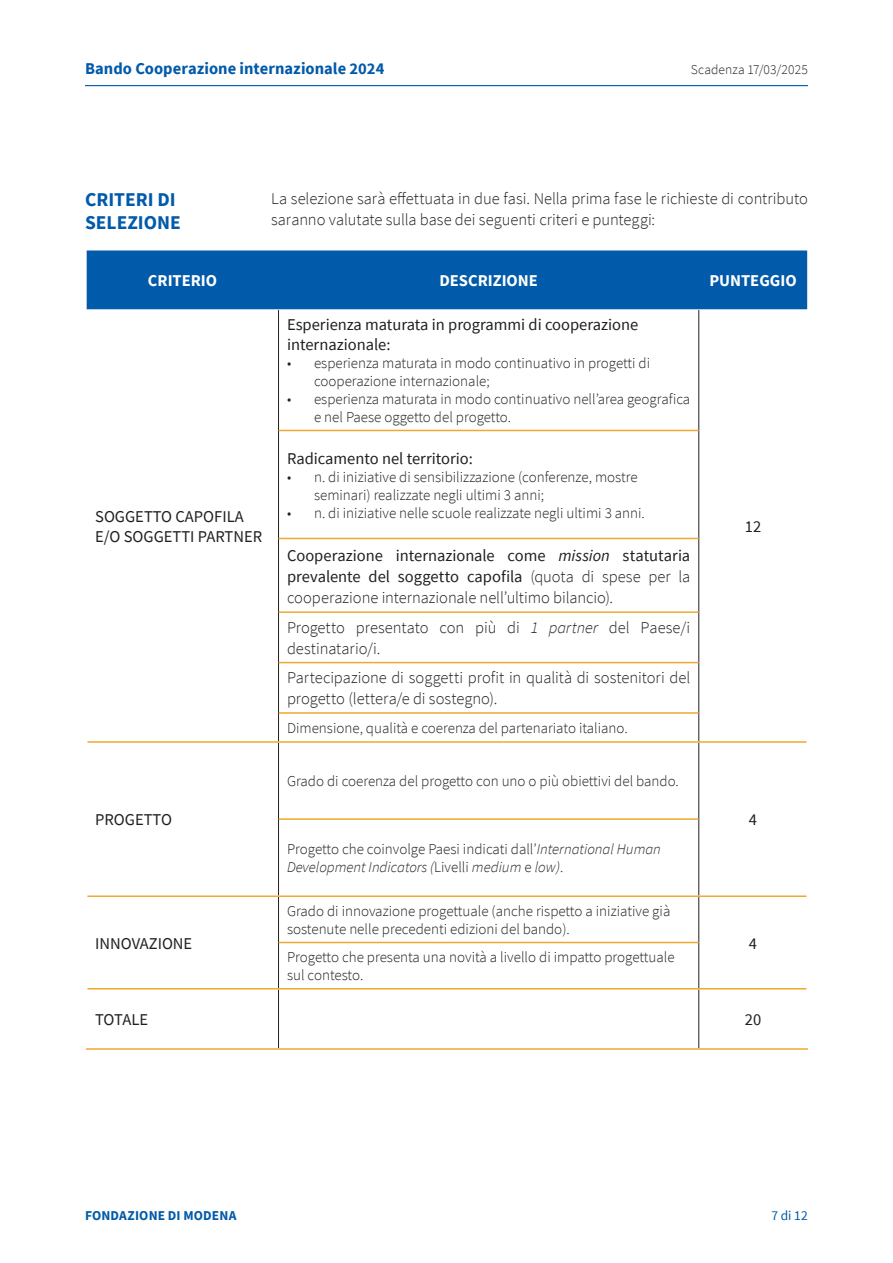
<style>
.page{position:relative;width:893px;height:1263px;background:#fff}
.page>*{position:absolute;margin:0;border:0;box-sizing:border-box;transform-origin:0 0}
.Titolo_capitolo{font:700 19.5px/23.4px "Source Sans Pro";color:#015aaa}
.Paragrafo{font:300 16.5px/21px "Source Sans Pro";letter-spacing:-.005em;color:#231f20}
.text_tabella{font:16.5px/19.8px "Source Sans Pro";color:#231f20}
.Paragrafo-2{font:16.5px/21px "Source Sans Pro";letter-spacing:-.005em;color:#231f20;text-align:justify}
.t1{font:700 16.5px "Source Sans Pro";letter-spacing:.005em;color:#015aaa}
.t2{font:700 16.5px "Source Sans Pro";color:#fff}
.text_tabella-2{font:300 15px/18px "Source Sans Pro";color:#231f20}
.text_tabella-3{font:italic 300 15px/18px "Source Sans Pro";color:#231f20}
.t3{font:300 13.5px "Source Sans Pro";letter-spacing:.01em;color:#231f20}
.t4{font:700 13.5px "Source Sans Pro";letter-spacing:.01em;color:#015aaa}
.t5{font:13.5px "Source Sans Pro";color:#015aaa}
.s1{font-style:italic}
.s2{font-weight:300}
.s3{font-style:normal}
</style>
<div class="page">
<hr style="left:85px;top:85px;width:723px;height:1px;background:#015aaa">
<div style="left:87px;top:250px;width:720px;height:59px;background:#015aaa"></div>
<hr style="left:278px;top:310px;width:1px;height:120px;background:#231f20">
<hr style="left:698px;top:310px;width:1px;height:120px;background:#231f20">
<hr style="left:278px;top:430px;width:1px;height:108px;background:#231f20">
<hr style="left:698px;top:430px;width:1px;height:108px;background:#231f20">
<hr style="left:278px;top:538px;width:1px;height:74px;background:#231f20">
<hr style="left:698px;top:538px;width:1px;height:74px;background:#231f20">
<hr style="left:278px;top:612px;width:1px;height:51px;background:#231f20">
<hr style="left:698px;top:612px;width:1px;height:51px;background:#231f20">
<hr style="left:278px;top:662px;width:1px;height:51px;background:#231f20">
<hr style="left:698px;top:662px;width:1px;height:51px;background:#231f20">
<svg style="left:278px;top:713px;width:1px;height:28px"></svg>
<svg style="left:698px;top:714px;width:1px;height:27px"></svg>
<hr style="left:278px;top:743px;width:1px;height:76px;background:#231f20">
<hr style="left:698px;top:743px;width:1px;height:76px;background:#231f20">
<hr style="left:278px;top:819px;width:1px;height:76px;background:#231f20">
<hr style="left:698px;top:819px;width:1px;height:76px;background:#231f20">
<hr style="left:278px;top:897px;width:1px;height:45px;background:#231f20">
<hr style="left:698px;top:897px;width:1px;height:45px;background:#231f20">
<hr style="left:278px;top:942px;width:1px;height:46px;background:#231f20">
<hr style="left:698px;top:942px;width:1px;height:46px;background:#231f20">
<hr style="left:278px;top:989px;width:1px;height:59px;background:#231f20">
<hr style="left:698px;top:989px;width:1px;height:59px;background:#231f20">
<hr style="left:279px;top:430px;width:420px;height:1px;background:#efa830">
<hr style="left:279px;top:538px;width:420px;height:1px;background:#efa830">
<hr style="left:279px;top:611px;width:420px;height:2px;background:#efa830">
<hr style="left:279px;top:662px;width:420px;height:1px;background:#efa830">
<hr style="left:279px;top:712px;width:420px;height:2px;background:#efa830">
<hr style="left:87px;top:741px;width:192px;height:2px;background:#efa830">
<hr style="left:279px;top:741px;width:420px;height:2px;background:#efa830">
<hr style="left:699px;top:741px;width:107px;height:2px;background:#efa830">
<hr style="left:279px;top:818px;width:420px;height:2px;background:#efa830">
<hr style="left:87px;top:895px;width:192px;height:2px;background:#efa830">
<hr style="left:279px;top:895px;width:420px;height:2px;background:#efa830">
<hr style="left:699px;top:895px;width:107px;height:2px;background:#efa830">
<hr style="left:279px;top:942px;width:420px;height:1px;background:#efa830">
<hr style="left:87px;top:988px;width:192px;height:1px;background:#efa830">
<hr style="left:279px;top:988px;width:420px;height:1px;background:#efa830">
<hr style="left:699px;top:988px;width:107px;height:1px;background:#efa830">
<hr style="left:86px;top:1048px;width:193px;height:2px;background:#efa830">
<hr style="left:279px;top:1048px;width:420px;height:2px;background:#efa830">
<hr style="left:699px;top:1048px;width:109px;height:2px;background:#efa830">
<p class="t1" style="left:85px;top:58px;width:301px">Bando Cooperazione internazionale 2024</p>
<p class="t3" style="left:691px;top:62px;width:119px">Scadenza 17/03/2025</p>
<p class="Titolo_capitolo" style="left:85px;top:187px;width:97px">CRITERI DI<br>SELEZIONE</p>
<p class="Paragrafo" style="left:271px;top:188px;width:538px">La selezione sarà effettuata in due fasi. Nella prima fase le richieste di contributo saranno valutate sulla base dei seguenti criteri e punteggi:</p>
<p class="t2" style="left:148px;top:269px;width:71px">CRITERIO</p>
<p class="t2" style="left:439px;top:269px;width:100px">DESCRIZIONE</p>
<p class="t2" style="left:709px;top:269px;width:89px">PUNTEGGIO</p>
<p class="text_tabella" style="left:95px;top:506px;width:168px">SOGGETTO CAPOFILA<br>E/O SOGGETTI PARTNER</p>
<p class="text_tabella" style="left:95px;top:810px;width:78px">PROGETTO</p>
<p class="text_tabella" style="left:95px;top:933px;width:99px">INNOVAZIONE</p>
<p class="text_tabella" style="left:287px;top:315px;width:353px">Esperienza maturata in programmi di cooperazione internazionale:</p>
<p class="text_tabella-2" style="left:314px;top:354px;width:338px;text-indent:-27px">• esperienza maturata in modo continuativo in progetti di cooperazione internazionale;</p>
<p class="text_tabella-2" style="left:314px;top:390px;width:378px;text-indent:-27px">• esperienza maturata in modo continuativo nell’area geografica e nel Paese oggetto del progetto.</p>
<p class="text_tabella" style="left:287px;top:448px;width:187px">Radicamento nel territorio:</p>
<p class="text_tabella-2" style="left:314px;top:468px;width:325px;text-indent:-27px">• n. di iniziative di sensibilizzazione (conferenze, mostre seminari) realizzate negli ultimi 3 anni;</p>
<p class="text_tabella-2" style="left:287px;top:504px;width:359px">• n. di iniziative nelle scuole realizzate negli ultimi 3 anni.</p>
<p class="Paragrafo-2" style="left:287px;top:544px;width:405px">Cooperazione internazionale come <span class="s1">mission</span> statutaria prevalente del soggetto capofila <span class="s2">(quota di spese per la cooperazione internazionale nell’ultimo bilancio).</span></p>
<p class="Paragrafo" style="left:287px;top:617px;width:405px">Progetto presentato con più di <span class="s1">1 partner</span> del Paese/i destinatario/i.</p>
<p class="Paragrafo" style="left:287px;top:667px;width:405px">Partecipazione di soggetti profit in qualità di sostenitori del progetto (lettera/e di sostegno).</p>
<p class="text_tabella-2" style="left:287px;top:719px;width:342px">Dimensione, qualità e coerenza del partenariato italiano.</p>
<p class="text_tabella-2" style="left:287px;top:772px;width:393px">Grado di coerenza del progetto con uno o più obiettivi del bando.</p>
<p class="text_tabella-3" style="left:287px;top:840px;width:375px"><span class="s3">Progetto che coinvolge Paesi indicati dall’</span>International Human<br>Development Indicators (<span class="s3">Livelli</span> medium <span class="s3">e</span> low)<span class="s3">.</span></p>
<p class="text_tabella-2" style="left:287px;top:902px;width:385px">Grado di innovazione progettuale (anche rispetto a iniziative già sostenute nelle precedenti edizioni del bando).</p>
<p class="text_tabella-2" style="left:287px;top:948px;width:389px">Progetto che presenta una novità a livello di impatto progettuale sul contesto.</p>
<p class="text_tabella" style="left:745px;top:516px;width:18px">12</p>
<p class="text_tabella" style="left:749px;top:810px;width:10px">4</p>
<p class="text_tabella" style="left:749px;top:933px;width:10px">4</p>
<p class="text_tabella" style="left:95px;top:1009px;width:54px">TOTALE</p>
<p class="text_tabella" style="left:745px;top:1009px;width:18px">20</p>
<p class="t4" style="left:85px;top:1207px;width:153px">FONDAZIONE DI MODENA</p>
<p class="t5" style="left:771px;top:1207px;width:38px">7 di 12</p>
</div>
